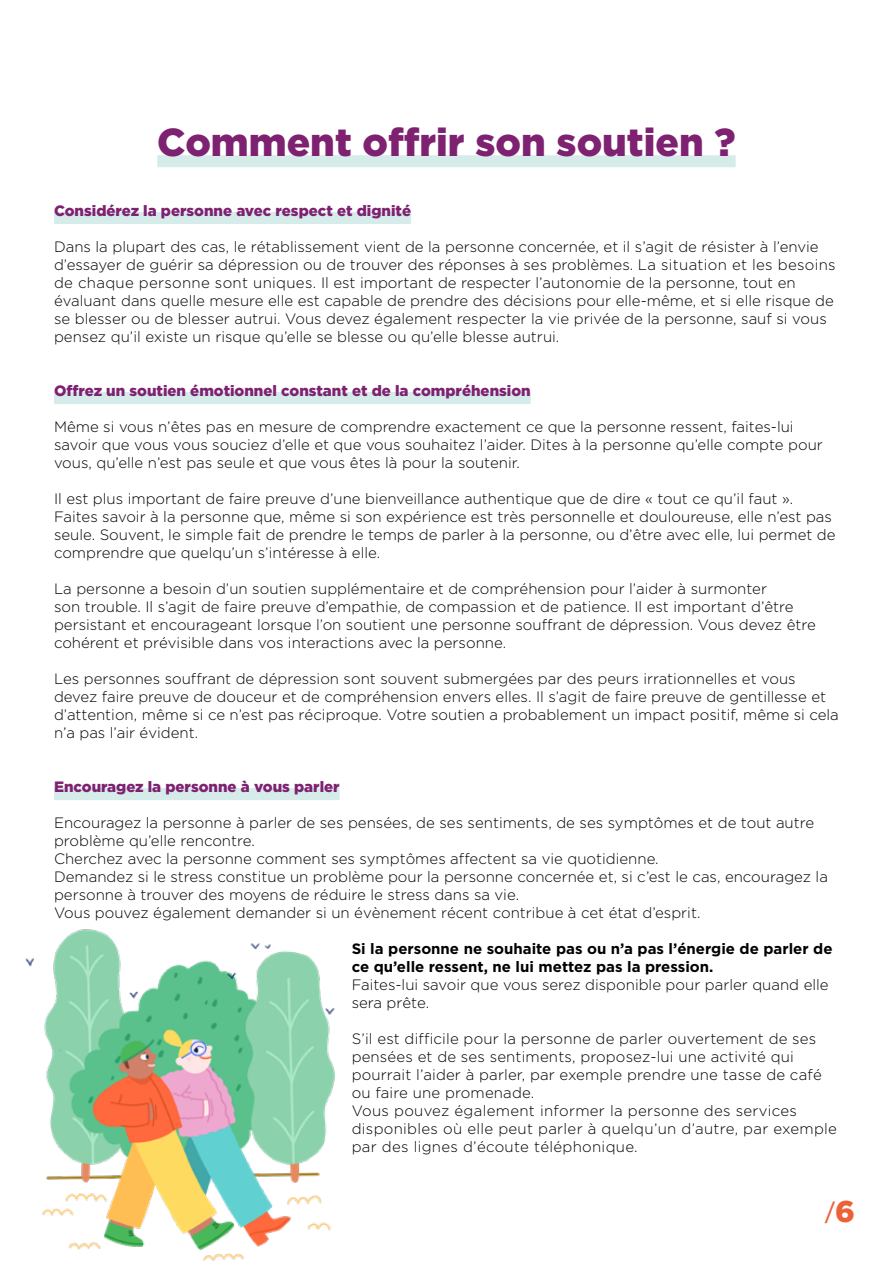
<style>
.page{position:relative;width:893px;height:1263px;background:#fff}
.page>*{position:absolute;margin:0;border:0;box-sizing:border-box;transform-origin:0 0}
.t1{font:900 39px "Gotham";color:#7e2171}
.t2{font:30px "Myriad Pro";color:#ec6136}
.t3{font:300 15px/18px "Gotham";color:#000}
.t4{font:900 15px "Gotham";color:#7e2171}
.t5{font:700 15px/18px "Gotham";color:#000}
.s1{font-family:"Gotham";font-weight:900}
</style>
<div class="page">
<div style="left:157px;top:155px;width:579px;height:12px;background:#d5eceb"></div>
<div style="left:54px;top:212px;width:357px;height:12px;background:#d5eceb"></div>
<div style="left:54px;top:392px;width:477px;height:12px;background:#d5eceb"></div>
<div style="left:54px;top:788px;width:286px;height:12px;background:#d5eceb"></div>
<img style="left:25px;top:929px;width:310px;height:332px">
<h1 class="t1" style="left:157px;top:120px;width:580px">Comment offrir son soutien ?</h1>
<p class="t4" style="left:54px;top:202px;width:359px">Considérez la personne avec respect et dignité</p>
<p class="t3" style="left:54px;top:238px;width:783px">Dans la plupart des cas, le rétablissement vient de la personne concernée, et il s’agit de résister à l’envie d’essayer de guérir sa dépression ou de trouver des réponses à ses problèmes. La situation et les besoins de chaque personne sont uniques. Il est important de respecter l’autonomie de la personne, tout en évaluant dans quelle mesure elle est capable de prendre des décisions pour elle-même, et si elle risque de se blesser ou de blesser autrui. Vous devez également respecter la vie privée de la personne, sauf si vous pensez qu’il existe un risque qu’elle se blesse ou qu’elle blesse autrui.</p>
<p class="t4" style="left:54px;top:382px;width:478px">Offrez un soutien émotionnel constant et de la compréhension</p>
<p class="t3" style="left:54px;top:418px;width:770px">Même si vous n’êtes pas en mesure de comprendre exactement ce que la personne ressent, faites-lui savoir que vous vous souciez d’elle et que vous souhaitez l’aider. Dites à la personne qu’elle compte pour vous, qu’elle n’est pas seule et que vous êtes là pour la soutenir.</p>
<p class="t3" style="left:54px;top:490px;width:783px">Il est plus important de faire preuve d’une bienveillance authentique que de dire « tout ce qu’il faut ».<br>Faites savoir à la personne que, même si son expérience est très personnelle et douloureuse, elle n’est pas seule. Souvent, le simple fait de prendre le temps de parler à la personne, ou d’être avec elle, lui permet de comprendre que quelqu’un s’intéresse à elle.</p>
<p class="t3" style="left:54px;top:580px;width:763px">La personne a besoin d’un soutien supplémentaire et de compréhension pour l’aider à surmonter<br>son trouble. Il s’agit de faire preuve d’empathie, de compassion et de patience. Il est important d’être persistant et encourageant lorsque l’on soutient une personne souffrant de dépression. Vous devez être cohérent et prévisible dans vos interactions avec la personne.</p>
<p class="t3" style="left:54px;top:670px;width:786px">Les personnes souffrant de dépression sont souvent submergées par des peurs irrationnelles et vous devez faire preuve de douceur et de compréhension envers elles. Il s’agit de faire preuve de gentillesse et d’attention, même si ce n’est pas réciproque. Votre soutien a probablement un impact positif, même si cela n’a pas l’air évident.</p>
<p class="t4" style="left:54px;top:778px;width:287px">Encouragez la personne à vous parler</p>
<p class="t3" style="left:54px;top:814px;width:775px">Encouragez la personne à parler de ses pensées, de ses sentiments, de ses symptômes et de tout autre problème qu’elle rencontre.<br>Cherchez avec la personne comment ses symptômes affectent sa vie quotidienne.<br>Demandez si le stress constitue un problème pour la personne concernée et, si c’est le cas, encouragez la personne à trouver des moyens de réduire le stress dans sa vie.<br>Vous pouvez également demander si un évènement récent contribue à cet état d’esprit.</p>
<p class="t5" style="left:352px;top:939px;width:482px">Si la personne ne souhaite pas ou n’a pas l’énergie de parler de ce qu’elle ressent, ne lui mettez pas la pression.</p>
<p class="t3" style="left:352px;top:976px;width:478px">Faites-lui savoir que vous serez disponible pour parler quand elle sera prête.</p>
<p class="t3" style="left:352px;top:1030px;width:487px">S’il est difficile pour la personne de parler ouvertement de ses pensées et de ses sentiments, proposez-lui une activité qui pourrait l’aider à parler, par exemple prendre une tasse de café ou faire une promenade.<br>Vous pouvez également informer la personne des services disponibles où elle peut parler à quelqu’un d’autre, par exemple par des lignes d’écoute téléphonique.</p>
<h2 class="t2" style="left:825px;top:1193px;width:32px">/<span class="s1">6</span></h2>
</div>
